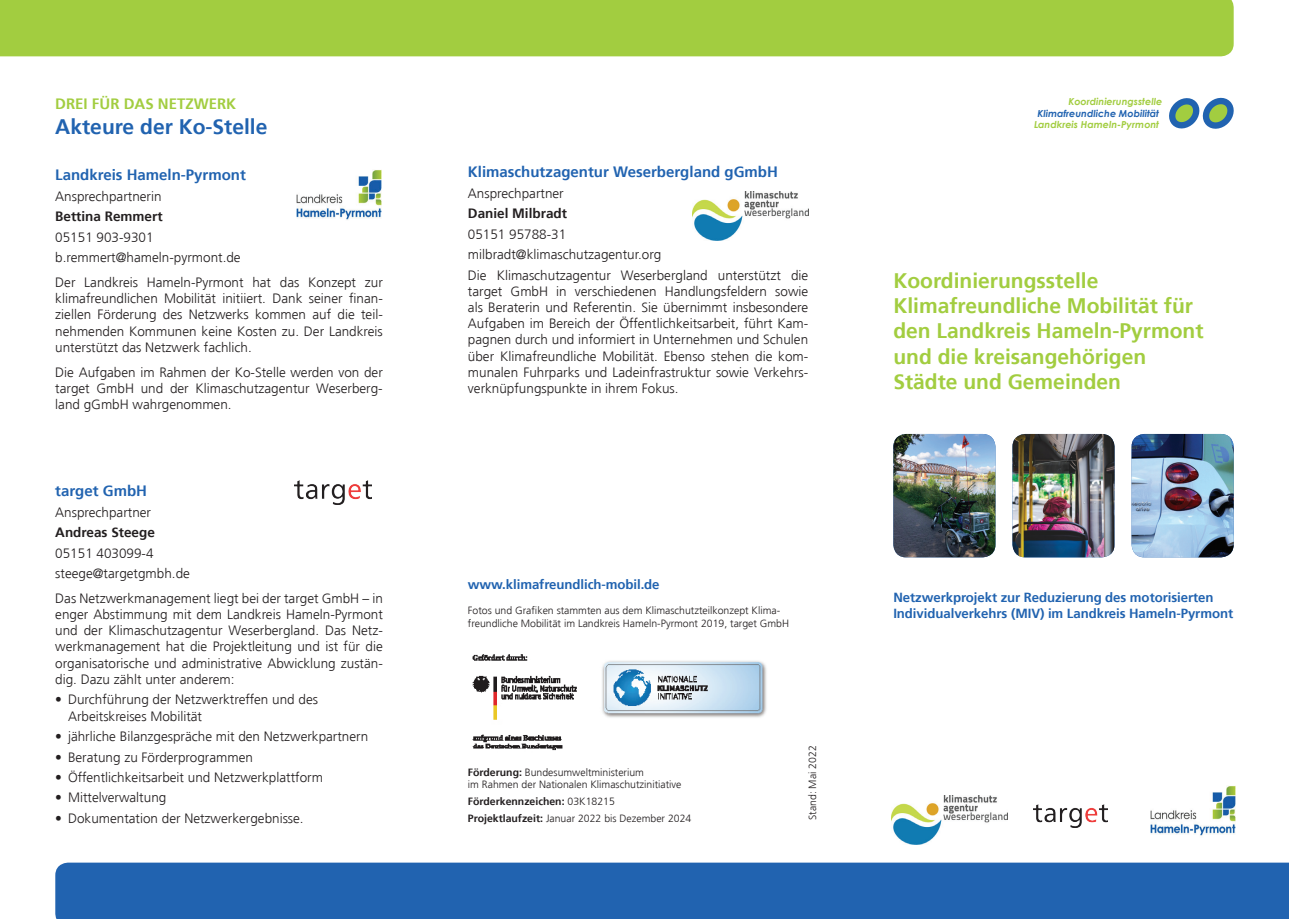
<style>
.page{position:relative;width:1289px;height:919px;background:#fff}
.page>*{position:absolute;margin:0;border:0;box-sizing:border-box;transform-origin:0 0}
.t1{font:700 21px/25.2px "Frutiger";color:#a2cd40}
.t2{font:700 21px "Frutiger";color:#2163b0}
.t3{font:700 15px "Frutiger";color:#2163b0}
.t4{font:700 15px "Frutiger";color:#a2cd40}
.t5{font:300 13.5px/16.2px "Frutiger";color:#231f20}
.t6{font:700 13.5px "Frutiger";color:#231f20}
.t7{font:700 13.2px/15.9px "Frutiger";letter-spacing:-.005em;color:#2163b0}
.t8{font:300 10.5px/12.6px "Frutiger";color:#231f20}
.t9{font:700 10.5px/16.8px "Frutiger";color:#231f20}
.t10{font:italic 700 9.6px "Century Gothic";color:#a2cd40}
.t11{font:italic 700 9.6px "Century Gothic";color:#2163b0}
.s1{font-weight:700}
.s2{font-weight:300}
</style>
<div class="page">
<div style="left:0;top:0;width:1233px;height:56px;background:#a2cd40"></div>
<div style="left:55px;top:862px;width:1233px;height:56px;background:#2163b0"></div>
<img style="left:891px;top:795px;width:116px;height:49px">
<img style="left:692px;top:191px;width:116px;height:49px">
<img style="left:294px;top:480px;width:77px;height:24px">
<img style="left:1033px;top:804px;width:74px;height:23px">
<img style="left:1150px;top:786px;width:86px;height:50px">
<img style="left:296px;top:170px;width:86px;height:50px">
<svg style="left:1169px;top:97px;width:65px;height:32px"></svg>
<img style="left:1131px;top:434px;width:102px;height:123px">
<img style="left:893px;top:434px;width:102px;height:123px">
<img style="left:1012px;top:434px;width:102px;height:123px">
<img style="left:472px;top:654px;width:295px;height:97px">
<p class="t4" style="left:55px;top:95px;width:182px">DREI FÜR DAS NETZWERK</p>
<h1 class="t2" style="left:55px;top:115px;width:214px">Akteure der Ko-Stelle</h1>
<p class="t3" style="left:55px;top:166px;width:192px">Landkreis Hameln-Pyrmont</p>
<p class="t5" style="left:55px;top:188px;width:108px">Ansprechpartnerin</p>
<p class="t6" style="left:55px;top:209px;width:109px">Bettina Remmert</p>
<p class="t5" style="left:55px;top:227px;width:187px;line-height:20.4px">05151 903-9301 b.remmert@hameln-pyrmont.de</p>
<p class="t5" style="left:55px;top:274px;width:329px;text-align:justify">Der Landkreis Hameln-Pyrmont hat das Konzept zur klimafreundlichen Mobilität initiiert. Dank seiner finan&shy;ziellen Förderung des Netzwerks kommen auf die teil&shy;nehmenden Kommunen keine Kosten zu. Der Landkreis unterstützt das Netzwerk fachlich.</p>
<p class="t5" style="left:55px;top:364px;width:329px;text-align:justify">Die Aufgaben im Rahmen der Ko-Stelle werden von der target GmbH und der Klimaschutzagentur Weserberg&shy;land gGmbH wahrgenommen.</p>
<p class="t3" style="left:55px;top:482px;width:93px">target GmbH</p>
<p class="t5" style="left:55px;top:504px;width:97px">Ansprechpartner</p>
<p class="t6" style="left:55px;top:524px;width:101px">Andreas Steege</p>
<p class="t5" style="left:55px;top:543px;width:136px;line-height:20.4px">05151 403099-4 steege@targetgmbh.de</p>
<p class="t5" style="left:55px;top:590px;width:329px;text-align:justify">Das Netzwerkmanagement liegt bei der target GmbH – in enger Abstimmung mit dem Landkreis Hameln-Pyrmont und der Klimaschutzagentur Weserbergland. Das Netz&shy;werkmanagement hat die Projektleitung und ist für die organisatorische und administrative Abwicklung zustän&shy;dig. Dazu zählt unter anderem:</p>
<p class="t5" style="left:68px;top:691px;width:251px;text-indent:-13px">• Durchführung der Netzwerktreffen und des<br>Arbeitskreises Mobilität</p>
<p class="t5" style="left:55px;top:728px;width:315px">• jährliche Bilanzgespräche mit den Netzwerkpartnern</p>
<p class="t5" style="left:55px;top:748px;width:199px">• Beratung zu Förderprogrammen</p>
<p class="t5" style="left:55px;top:769px;width:269px">• Öffentlichkeitsarbeit und Netzwerkplattform</p>
<p class="t5" style="left:55px;top:789px;width:112px">• Mittelverwaltung</p>
<p class="t5" style="left:55px;top:810px;width:250px">• Dokumentation der Netzwerkergebnisse.</p>
<p class="t3" style="left:468px;top:163px;width:311px">Klimaschutzagentur Weserbergland gGmbH</p>
<p class="t5" style="left:468px;top:185px;width:97px">Ansprechpartner</p>
<p class="t6" style="left:468px;top:205px;width:101px">Daniel Milbradt</p>
<p class="t5" style="left:468px;top:224px;width:342px;line-height:20.4px">05151 95788-31<br>milbradt@klimaschutzagentur.org<br>Die Klimaschutzagentur Weserbergland unterstützt die</p>
<p class="t5" style="left:468px;top:283px;width:342px;text-align:justify">target GmbH in verschiedenen Handlungsfeldern sowie als Beraterin und Referentin. Sie übernimmt insbesondere Aufgaben im Bereich der Öffentlichkeitsarbeit, führt Kam&shy;pagnen durch und informiert in Unternehmen und Schulen über Klimafreundliche Mobilität. Ebenso stehen die kom&shy;munalen Fuhrparks und Ladeinfrastruktur sowie Verkehrs&shy;verknüpfungspunkte in ihrem Fokus.</p>
<p class="t7" style="left:468px;top:576px;width:193px">www.klimafreundlich-mobil.de</p>
<p class="t8" style="left:468px;top:604px;width:323px">Fotos und Grafiken stammten aus dem Klimaschutzteilkonzept Klima&shy;freundliche Mobilität im Landkreis Hameln-Pyrmont 2019, target GmbH</p>
<p class="t8" style="left:468px;top:766px;width:215px"><span class="s1">Förderung:</span> Bundesumweltministerium<br>im Rahmen der Nationalen Klimaschutzinitiative</p>
<p class="t9" style="left:468px;top:793px;width:225px">Förderkennzeichen: <span class="s2">03K18215<br></span>Projektlaufzeit: <span class="s2">Januar 2022 bis Dezember 2024</span></p>
<p class="t8" style="left:806px;top:820px;width:76px;rotate:-90deg">Stand: Mai 2022</p>
<p class="t10" style="left:1068px;top:94px;width:95px">Koordinierungsstelle</p>
<p class="t11" style="left:1037px;top:106px;width:123px">Klimafreundliche Mobilität</p>
<p class="t10" style="left:1033px;top:117px;width:127px">Landkreis Hameln-Pyrmont</p>
<h1 class="t1" style="left:893px;top:268px;width:312px">Koordinierungsstelle<br>Klimafreundliche Mobilität für den Landkreis Hameln-Pyrmont und die kreisangehörigen<br>Städte und Gemeinden</h1>
<p class="t7" style="left:893px;top:590px;width:341px">Netzwerkprojekt zur Reduzierung des motorisierten<br>Individualverkehrs (MIV) im Landkreis Hameln-Pyrmont</p>
</div>
